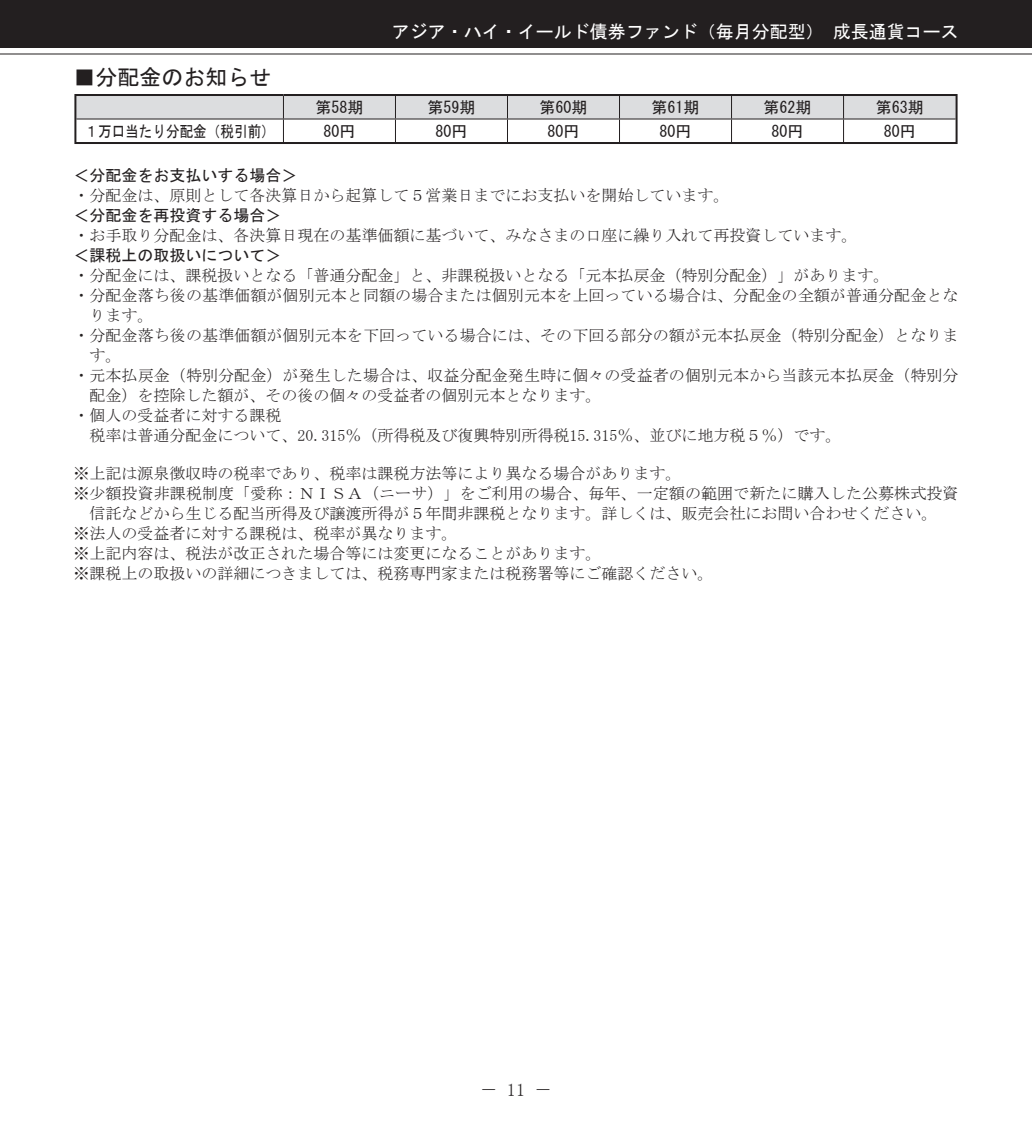
<style>
.page{position:relative;width:1032px;height:1134px;background:#fff}
.page>*{position:absolute;margin:0;border:0;box-sizing:border-box;transform-origin:0 0}
.t1{font:22px "MS Gothic";color:#231f20}
.t2{font:18px "MS Gothic";color:#fff}
.t3{font:18px "MS Mincho";color:#231f20}
.t4{font:16px "MS Mincho";color:#231f20}
.t5{font:16px "MS Gothic";color:#231f20}
.t6{font:16px "MS Gothic";color:#231f20;scale:.85 1}
</style>
<div class="page">
<div style="left:0;top:0;width:1032px;height:48px;background:#231f20"></div>
<hr style="left:0;top:53px;width:1032px;height:1px;background:#231f20">
<svg style="left:76px;top:96px;width:879px;height:46px"></svg>
<hr style="left:395px;top:118px;width:560px;height:2px;background:#231f20">
<hr style="left:74px;top:94px;width:209px;height:2px;background:#231f20">
<hr style="left:74px;top:96px;width:2px;height:23px;background:#231f20">
<hr style="left:283px;top:94px;width:674px;height:2px;background:#231f20">
<hr style="left:955px;top:96px;width:2px;height:23px;background:#231f20">
<hr style="left:74px;top:119px;width:2px;height:23px;background:#231f20">
<hr style="left:955px;top:119px;width:2px;height:23px;background:#231f20">
<hr style="left:74px;top:142px;width:883px;height:2px;background:#231f20">
<h1 class="t1" style="left:73px;top:66px;width:200px">■分配金のお知らせ</h1>
<p class="t2" style="left:392px;top:23px;width:568px">アジア・ハイ・イールド債券ファンド（毎月分配型） 成長通貨コース</p>
<p class="t5" style="left:315px;top:99px;width:49px">第58期</p>
<p class="t5" style="left:427px;top:99px;width:49px">第59期</p>
<p class="t5" style="left:539px;top:99px;width:49px">第60期</p>
<p class="t5" style="left:651px;top:99px;width:49px">第61期</p>
<p class="t5" style="left:763px;top:99px;width:49px">第62期</p>
<p class="t5" style="left:876px;top:99px;width:49px">第63期</p>
<p class="t6" style="left:84px;top:123px;width:225px">１万口当たり分配金（税引前）</p>
<p class="t5" style="left:323px;top:123px;width:33px">80円</p>
<p class="t5" style="left:435px;top:123px;width:33px">80円</p>
<p class="t5" style="left:547px;top:123px;width:33px">80円</p>
<p class="t5" style="left:659px;top:123px;width:33px">80円</p>
<p class="t5" style="left:771px;top:123px;width:33px">80円</p>
<p class="t5" style="left:884px;top:123px;width:33px">80円</p>
<p class="t5" style="left:73px;top:168px;width:225px">＜分配金をお支払いする場合＞</p>
<p class="t4" style="left:73px;top:188px;width:657px">・分配金は、原則として各決算日から起算して５営業日までにお支払いを開始しています。</p>
<p class="t5" style="left:73px;top:208px;width:209px">＜分配金を再投資する場合＞</p>
<p class="t4" style="left:73px;top:228px;width:785px">・お手取り分配金は、各決算日現在の基準価額に基づいて、みなさまの口座に繰り入れて再投資しています。</p>
<p class="t5" style="left:73px;top:248px;width:209px">＜課税上の取扱いについて＞</p>
<p class="t4" style="left:73px;top:268px;width:817px">・分配金には、課税扱いとなる「普通分配金」と、非課税扱いとなる「元本払戻金（特別分配金）」があります。</p>
<p class="t4" style="left:73px;top:288px;width:887px">・分配金落ち後の基準価額が個別元本と同額の場合または個別元本を上回っている場合は、分配金の全額が普通分配金とな</p>
<p class="t4" style="left:89px;top:308px;width:65px">ります。</p>
<p class="t4" style="left:73px;top:328px;width:887px">・分配金落ち後の基準価額が個別元本を下回っている場合には、その下回る部分の額が元本払戻金（特別分配金）となりま</p>
<p class="t4" style="left:89px;top:348px;width:33px">す。</p>
<p class="t4" style="left:73px;top:368px;width:887px">・元本払戻金（特別分配金）が発生した場合は、収益分配金発生時に個々の受益者の個別元本から当該元本払戻金（特別分</p>
<p class="t4" style="left:89px;top:388px;width:513px">配金）を控除した額が、その後の個々の受益者の個別元本となります。</p>
<p class="t4" style="left:73px;top:408px;width:209px">・個人の受益者に対する課税</p>
<p class="t4" style="left:89px;top:428px;width:753px">税率は普通分配金について、20.315％（所得税及び復興特別所得税15.315％、並びに地方税５％）です。</p>
<p class="t4" style="left:73px;top:466px;width:609px">※上記は源泉徴収時の税率であり、税率は課税方法等により異なる場合があります。</p>
<p class="t4" style="left:73px;top:486px;width:887px">※少額投資非課税制度「愛称：ＮＩＳＡ（ニーサ）」をご利用の場合、毎年、一定額の範囲で新たに購入した公募株式投資</p>
<p class="t4" style="left:89px;top:506px;width:849px">信託などから生じる配当所得及び譲渡所得が５年間非課税となります。詳しくは、販売会社にお問い合わせください。</p>
<p class="t4" style="left:73px;top:526px;width:385px">※法人の受益者に対する課税は、税率が異なります。</p>
<p class="t4" style="left:73px;top:546px;width:529px">※上記内容は、税法が改正された場合等には変更になることがあります。</p>
<p class="t4" style="left:73px;top:566px;width:641px">※課税上の取扱いの詳細につきましては、税務専門家または税務署等にご確認ください。</p>
<p class="t3" style="left:507px;top:1081px;width:19px">11</p>
<p class="t3" style="left:480px;top:1081px;width:73px">－　　－</p>
</div>
